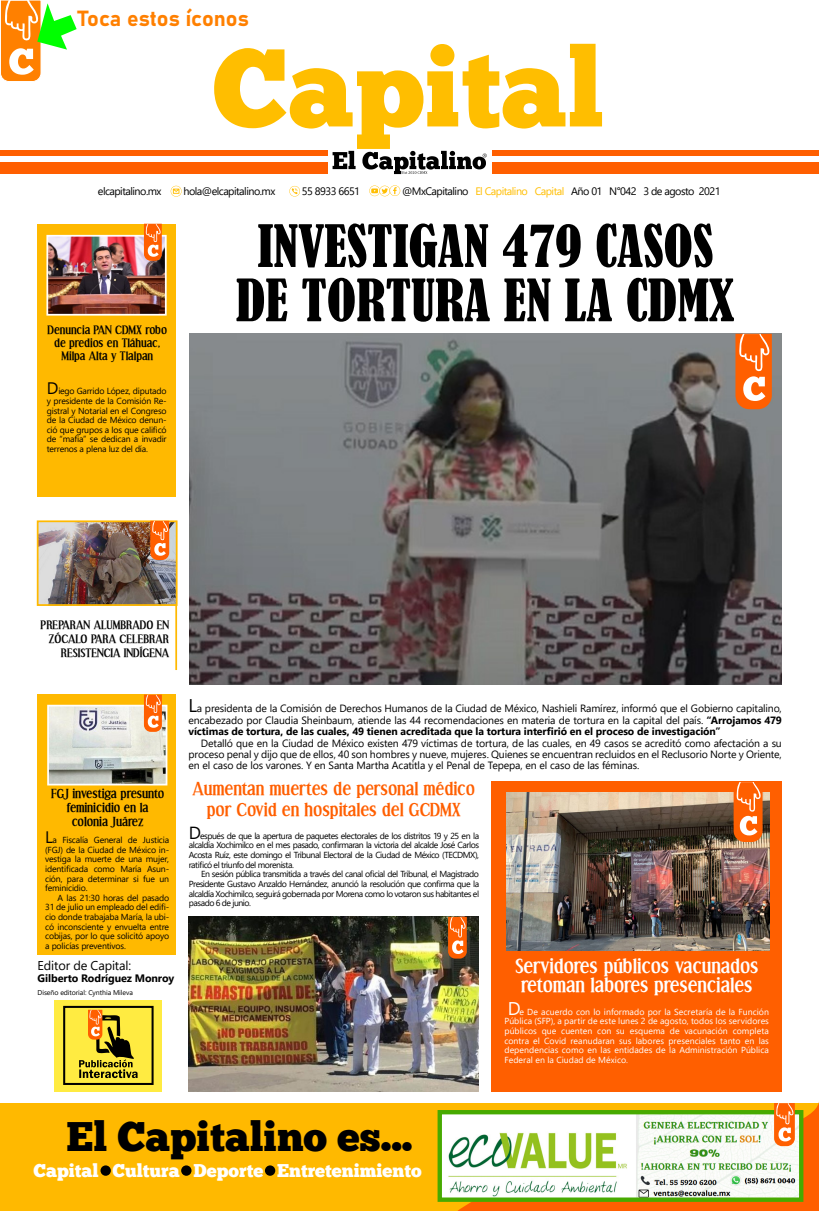
<style>
.page{position:relative;width:819px;height:1211px;background:#fff}
.page>*{position:absolute;margin:0;border:0;box-sizing:border-box;transform-origin:0 0}
.t1{font:110.16px "Chunk Five Ex";color:#ffbe00}
.t2{font:condensed 54.25px "Bernard";color:#000}
.t3{font:41.12px "Chunk Five Ex";color:#000}
.t4{font:21.61px "Bahnschrift";color:#ff8000}
.t5{font:700 19.25px "Effloresce";color:#fff}
.t6{font:18.38px "Chunk Five Ex";color:#fff}
.t7{font:700 17.5px/21.9px "Effloresce";color:#ff5f00;text-align:center}
.t8{font:12.69px "Segoe UI";letter-spacing:-.01em;color:#000}
.t9{font:700 12.25px/14px "Effloresce";color:#000;text-align:center}
.t10{font:700 11.38px/13.1px "Effloresce";color:#000;text-align:center}
.t11{font:10.76px "Segoe UI";letter-spacing:-.05em;color:#000}
.t12{font:700 10.76px "Segoe UI";letter-spacing:-.01em;color:#000}
.t13{font:10.5px/11.4px "Segoe UI";letter-spacing:-.015em;color:#000;text-align:justify}
.t14{font:8.75px/9.6px "Segoe UI";letter-spacing:-.02em;color:#000;text-align:justify}
.t15{font:8.75px/9.6px "Segoe UI";letter-spacing:.005em;color:#fff;text-align:justify}
.t16{font:7px "Segoe UI";letter-spacing:-.01em;color:#000}
.s1{color:#ffbe00}
.s2{font-size:16.62px}
.s3{font-size:18.38px}
.s4{font-weight:700}
.s5{font-size:17.5px}
</style>
<div class="page">
<img style="left:189px;top:916px;width:290px;height:175px">
<div style="left:491px;top:782px;width:291px;height:309px;background:#ff5f00"></div>
<div style="left:37px;top:694px;width:139px;height:261px;background:#ffb900"></div>
<hr style="left:175px;top:521px;width:2px;height:149px;background:#ffb900">
<div style="left:0;top:1103px;width:819px;height:107px;background:#ffb900"></div>
<svg style="left:457px;top:1102px;width:362px;height:108px;fill:#ff5f00"></svg>
<div style="left:100px;top:1165px;width:11px;height:10px;background:#000;border-radius:50%"></div>
<div style="left:181px;top:1165px;width:10px;height:10px;background:#000;border-radius:50%"></div>
<div style="left:265px;top:1165px;width:10px;height:10px;background:#000;border-radius:50%"></div>
<div style="left:37px;top:224px;width:139px;height:272px;background:#ffb900"></div>
<div style="left:55px;top:1000px;width:107px;height:91px;background:#ffeb41"></div>
<div style="left:63px;top:1005px;width:91px;height:79px;border:2px solid #000"></div>
<svg style="left:79px;top:1009px;width:59px;height:69px"></svg>
<svg style="left:332px;top:151px;width:154px;height:23px"></svg>
<div style="left:0;top:150px;width:327px;height:6px;background:#ff5f00"></div>
<div style="left:0;top:162px;width:328px;height:12px;background:#ff5f00"></div>
<div style="left:492px;top:150px;width:327px;height:6px;background:#ff5f00"></div>
<div style="left:492px;top:162px;width:327px;height:12px;background:#ff5f00"></div>
<svg style="left:1px;top:0;width:76px;height:82px"></svg>
<svg style="left:171px;top:186px;width:11px;height:11px"></svg>
<svg style="left:289px;top:186px;width:11px;height:10px"></svg>
<svg style="left:369px;top:185px;width:31px;height:11px"></svg>
<img style="left:442px;top:1114px;width:356px;height:82px">
<div style="left:437px;top:1109px;width:366px;height:92px;border:4px solid #47aa00"></div>
<svg style="left:774px;top:1103px;width:20px;height:43px"></svg>
<svg style="left:448px;top:916px;width:19px;height:42px"></svg>
<img style="left:49px;top:238px;width:115px;height:74px">
<div style="left:46px;top:235px;width:121px;height:80px;border:2px solid #fff"></div>
<svg style="left:144px;top:224px;width:18px;height:37px"></svg>
<img style="left:189px;top:334px;width:592px;height:350px">
<svg style="left:735px;top:334px;width:36px;height:75px"></svg>
<img style="left:506px;top:792px;width:263px;height:158px">
<svg style="left:733px;top:782px;width:29px;height:60px"></svg>
<img style="left:40px;top:523px;width:134px;height:80px">
<div style="left:37px;top:520px;width:140px;height:86px;border:2px solid #ffb900"></div>
<svg style="left:150px;top:521px;width:19px;height:39px"></svg>
<img style="left:50px;top:707px;width:114px;height:75px">
<div style="left:47px;top:704px;width:120px;height:81px;border:2px solid #fff"></div>
<svg style="left:144px;top:694px;width:18px;height:37px"></svg>
<p class="t4" style="left:78px;top:2px;width:172px">Toca estos íconos</p>
<p class="t1" style="left:212px;top:5px;width:392px">Capital</p>
<p class="t11" style="left:98px;top:181px;width:65px">elcapitalino.mx</p>
<p class="t11" style="left:183px;top:181px;width:93px">hola@elcapitalino.mx</p>
<p class="t11" style="left:302px;top:181px;width:60px">55 8933 6651</p>
<p class="t11" style="left:402px;top:181px;width:320px">@MxCapitalino <span class="s1">El Capitalino Capital</span> Año 01 N°042 3 de agosto 2021</p>
<p class="t10" style="left:48px;top:323px;width:121px">Denuncia PAN CDMX robo de predios en Tláhuac,<br>Milpa Alta y Tlalpan</p>
<p class="t14" style="left:47px;top:385px;width:121px"><span class="s2">D</span>iego Garrido López, diputado y presidente de la Comisión Re&shy;gistral y Notarial en el Congreso de la Ciudad de México denun&shy;ció que grupos a los que calificó de “mafia” se dedican a invadir terrenos a plena luz del día.</p>
<p class="t2" style="left:257px;top:214px;width:457px">INVESTIGAN 479 CASOS</p>
<p class="t2" style="left:236px;top:269px;width:500px">DE TORTURA EN LA CDMX</p>
<p class="t10" style="left:40px;top:618px;width:130px;line-height:14px;text-align:right">PREPARAN ALUMBRADO EN<br>ZÓCALO PARA CELEBRAR<br>RESISTENCIA INDÍGENA</p>
<p class="t9" style="left:51px;top:787px;width:115px">FGJ investiga presunto feminicidio en la</p>
<p class="t9" style="left:72px;top:815px;width:73px">colonia Juárez</p>
<p class="t14" style="left:45px;top:834px;width:125px"><span class="s2">L</span>a Fiscalía General de Justicia (FGJ) de la Ciudad de México in&shy;vestiga la muerte de una mujer, identificada como María Asun&shy;ción, para determinar si fue un feminicidio.</p>
<p class="t14" style="left:45px;top:892px;width:125px;text-indent:12px">A las 21:30 horas del pasado 31 de julio un empleado del edifi&shy;cio donde trabajaba María, la ubi&shy;có inconsciente y envuelta entre cobijas, por lo que solicitó apoyo a policías preventivos.</p>
<p class="t8" style="left:38px;top:953px;width:95px">Editor de Capital:</p>
<p class="t12" style="left:38px;top:968px;width:138px">Gilberto Rodríguez Monroy</p>
<p class="t16" style="left:38px;top:986px;width:97px">Diseño editorial: Cynthia Mileva</p>
<p class="t13" style="left:188px;top:702px;width:595px"><span class="s3">L</span>a presidenta de la Comisión de Derechos Humanos de la Ciudad de México, Nashieli Ramírez, informó que el Gobierno capitalino, encabezado por Claudia Sheinbaum, atiende las 44 recomendaciones en materia de tortura en la capital del país. <span class="s4">“Arrojamos 479 víctimas de tortura, de las cuales, 49 tienen acreditada que la tortura interfirió en el proceso de investigación”</span></p>
<p class="t13" style="left:188px;top:736px;width:595px;text-indent:12px">Detalló que en la Ciudad de México existen 479 víctimas de tortura, de las cuales, en 49 casos se acreditó como afectación a su proceso penal y dijo que de ellos, 40 son hombres y nueve, mujeres. Quienes se encuentran recluidos en el Reclusorio Norte y Oriente, en el caso de los varones. Y en Santa Martha Acatitla y el Penal de Tepepa, en el caso de las féminas.</p>
<p class="t7" style="left:192px;top:777px;width:284px">Aumentan muertes de personal médico por Covid en hospitales del GCDMX</p>
<p class="t14" style="left:189px;top:830px;width:292px"><span class="s5">D</span>espués de que la apertura de paquetes electorales de los distritos 19 y 25 en la alcaldía Xochimilco en el mes pasado, confirmaran la victoria del alcalde José Carlos Acosta Ruíz, este domingo el Tribunal Electoral de la Ciudad de México (TECDMX), ratificó el triunfo del morenista.</p>
<p class="t14" style="left:189px;top:868px;width:292px;text-indent:12px">En sesión pública transmitida a través del canal oficial del Tribunal, el Magistrado Presidente Gustavo Anzaldo Hernández, anunció la resolución que confirma que la alcaldía Xochimilco, seguirá gobernada por Morena como lo votaron sus habitantes el pasado 6 de junio.</p>
<p class="t5" style="left:515px;top:955px;width:245px">Servidores públicos vacunados</p>
<p class="t5" style="left:521px;top:974px;width:233px">retoman labores presenciales</p>
<p class="t15" style="left:504px;top:1006px;width:266px;text-indent:3px"><span class="s3">D</span>e De acuerdo con lo informado por la Secretaría de la Función Pública (SFP), a partir de este lunes 2 de agosto, todos los servidores públicos que cuenten con su esquema de vacunación completa contra el Covid reanudaran sus labores presenciales tanto en las dependencias como en las entidades de la Administración Pública Federal en la Ciudad de México.</p>
<p class="t3" style="left:67px;top:1106px;width:347px">El Capitalino es...</p>
<p class="t6" style="left:33px;top:1156px;width:389px">Capital Cultura Deporte Entretenimiento</p>
</div>
